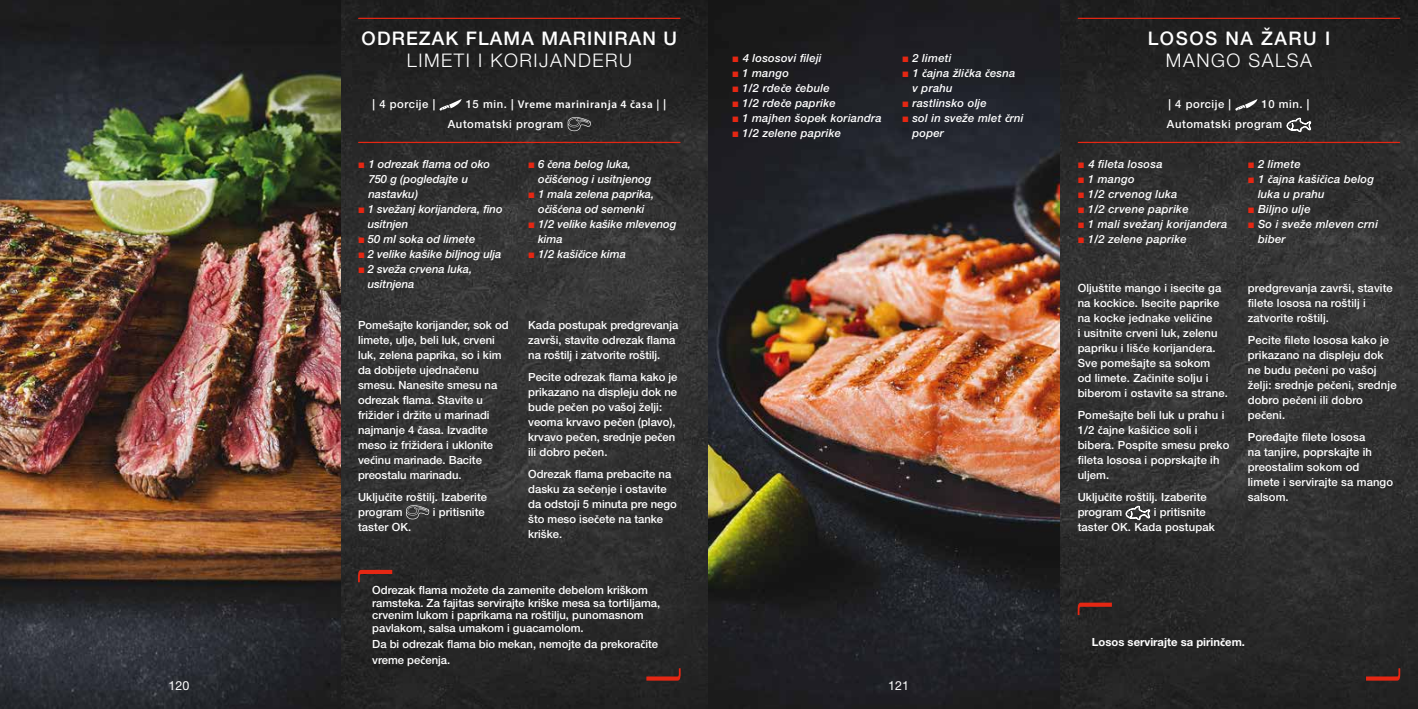
<style>
.page{position:relative;width:1418px;height:709px;background:#fff}
.page>*{position:absolute;margin:0;border:0;box-sizing:border-box;transform-origin:0 0}
.t1{font:300 18.75px "Helvetica Neue LT Std";letter-spacing:.08em;color:#fff}
.t2{font:500 18.75px "Helvetica Neue LT Std";letter-spacing:.06em;color:#fff}
.t3{font:500 18.75px "Helvetica Neue LT Std";letter-spacing:.08em;color:#fff}
.t4{font:12.5px "Helvetica Neue LT Std";color:#fff}
.t5{font:500 11.25px/15px "Helvetica Neue LT Std";color:#fff}
.t6{font:italic 500 11.25px/15px "Helvetica Neue LT Std";letter-spacing:.02em;color:#fff}
.t7{font:italic 500 11.25px/15px "Helvetica Neue LT Std";color:#fff}
.t8{font:500 11.25px/20px "Helvetica Neue LT Std";letter-spacing:.05em;color:#fff}
.t9{font:600 11.25px "Myriad Pro";letter-spacing:.05em;color:#fff}
.t10{font:700 11.25px "Helvetica Neue LT Std";color:#fff}
.s1{font-family:"Helvetica Neue LT Std";font-weight:500}
.s2{font-family:"Myriad Pro";font-weight:600}
.s3{font-family:"Myriad Pro"}
</style>
<div class="page">
<img style="left:340px;top:0;width:1077px;height:709px">
<img style="left:0;top:0;width:340px;height:709px">
<img style="left:709px;top:0;width:350px;height:709px">
<svg style="left:358px;top:570px;width:34px;height:12px"></svg>
<svg style="left:646px;top:668px;width:34px;height:12px"></svg>
<hr style="left:358px;top:142px;width:322px;height:1px;background:#e52713">
<hr style="left:358px;top:18px;width:322px;height:1px;background:#e52713">
<svg style="left:1077px;top:602px;width:34px;height:13px"></svg>
<svg style="left:1365px;top:668px;width:35px;height:12px"></svg>
<hr style="left:1078px;top:142px;width:321px;height:1px;background:#e52713">
<hr style="left:1078px;top:18px;width:321px;height:1px;background:#e52713">
<svg style="left:439px;top:99px;width:22px;height:12px"></svg>
<svg style="left:567px;top:117px;width:24px;height:14px"></svg>
<svg style="left:406px;top:505px;width:23px;height:14px"></svg>
<svg style="left:1235px;top:99px;width:22px;height:12px"></svg>
<svg style="left:1286px;top:117px;width:25px;height:17px"></svg>
<svg style="left:1125px;top:505px;width:25px;height:17px"></svg>
<svg style="left:1078px;top:162px;width:13px;height:6px"></svg>
<svg style="left:1078px;top:177px;width:5px;height:5px"></svg>
<svg style="left:1078px;top:192px;width:5px;height:5px"></svg>
<svg style="left:1078px;top:207px;width:5px;height:5px"></svg>
<svg style="left:1078px;top:222px;width:5px;height:5px"></svg>
<svg style="left:1078px;top:237px;width:5px;height:5px"></svg>
<svg style="left:1248px;top:162px;width:5px;height:5px"></svg>
<svg style="left:1248px;top:177px;width:5px;height:5px"></svg>
<svg style="left:1248px;top:207px;width:5px;height:5px"></svg>
<svg style="left:1248px;top:222px;width:5px;height:5px"></svg>
<svg style="left:732px;top:57px;width:14px;height:6px"></svg>
<svg style="left:732px;top:72px;width:6px;height:5px"></svg>
<svg style="left:732px;top:87px;width:6px;height:5px"></svg>
<svg style="left:732px;top:102px;width:6px;height:5px"></svg>
<svg style="left:732px;top:117px;width:6px;height:5px"></svg>
<svg style="left:732px;top:132px;width:6px;height:5px"></svg>
<svg style="left:902px;top:57px;width:6px;height:5px"></svg>
<svg style="left:902px;top:72px;width:6px;height:5px"></svg>
<svg style="left:902px;top:102px;width:6px;height:5px"></svg>
<svg style="left:902px;top:117px;width:6px;height:5px"></svg>
<svg style="left:359px;top:162px;width:13px;height:6px"></svg>
<svg style="left:359px;top:207px;width:5px;height:5px"></svg>
<svg style="left:359px;top:237px;width:5px;height:5px"></svg>
<svg style="left:359px;top:252px;width:5px;height:5px"></svg>
<svg style="left:359px;top:267px;width:5px;height:5px"></svg>
<svg style="left:529px;top:162px;width:5px;height:6px"></svg>
<svg style="left:529px;top:192px;width:5px;height:6px"></svg>
<svg style="left:529px;top:222px;width:5px;height:6px"></svg>
<svg style="left:529px;top:252px;width:5px;height:6px"></svg>
<h1 class="t2" style="left:361px;top:27px;width:317px">ODREZAK FLAMA MARINIRAN U</h1>
<h1 class="t1" style="left:407px;top:48px;width:227px">LIMETI I KORIJANDERU</h1>
<p class="t8" style="left:372px;top:94px;width:64px">| 4 porcije |</p>
<p class="t9" style="left:466px;top:97px;width:202px"><span class="s1">15 min. |</span> Vreme mariniranja 4 časa | <span class="s1">|</span></p>
<p class="t8" style="left:448px;top:114px;width:117px">Automatski program</p>
<p class="t7" style="left:368px;top:156px;width:136px">1 odrezak flama od oko<br>750 g (pogledajte u nastavku)<br>1 svežanj korijandera, fino usitnjen<br>50 ml soka od limete<br>2 velike kašike biljnog ulja<br>2 sveža crvena luka, usitnjena</p>
<p class="t7" style="left:538px;top:156px;width:140px">6 <span class="s2">č</span>ena belog luka, o<span class="s2">č</span>iš<span class="s2">ć</span>enog i usitnjenog<br>1 mala zelena paprika, o<span class="s2">č</span>iš<span class="s2">ć</span>ena od semenki<br>1/2 velike kašike mlevenog kima<br>1/2 kaši<span class="s2">č</span>ice kima</p>
<p class="t5" style="left:358px;top:317px;width:152px">Pomešajte korijander, sok od limete, ulje, beli luk, crveni luk, zelena paprika, so i kim da dobijete ujedna<span class="s2">č</span>enu smesu. Nanesite smesu na odrezak flama. Stavite u frižider i držite u marinadi najmanje 4 <span class="s2">č</span>asa. Izvadite meso iz frižidera i uklonite ve<span class="s2">ć</span>inu marinade. Bacite preostalu marinadu.</p>
<p class="t5" style="left:358px;top:489px;width:131px">Uklju<span class="s2">č</span>ite roštilj. Izaberite program</p>
<p class="t5" style="left:433px;top:504px;width:54px">i pritisnite</p>
<p class="t5" style="left:358px;top:519px;width:55px">taster OK.</p>
<p class="t5" style="left:528px;top:317px;width:152px">Kada postupak predgrevanja završi, stavite odrezak flama na roštilj i zatvorite roštilj.</p>
<p class="t5" style="left:528px;top:369px;width:151px">Pecite odrezak flama kako je prikazano na displeju dok ne bude pe<span class="s2">č</span>en po vašoj želji: veoma krvavo pe<span class="s2">č</span>en (plavo), krvavo pe<span class="s2">č</span>en, srednje pe<span class="s2">č</span>en ili dobro pe<span class="s2">č</span>en.</p>
<p class="t5" style="left:528px;top:466px;width:150px">Odrezak flama prebacite na dasku za se<span class="s2">č</span>enje i ostavite da odstoji 5 minuta pre nego što meso ise<span class="s2">č</span>ete na tanke kriške.</p>
<p class="t5" style="left:372px;top:584px;width:289px;line-height:12.5px">Odrezak flama možete da zamenite debelom kriškom ramsteka. Za fajitas servirajte kriške mesa sa tortiljama, crvenim lukom i paprikama na roštilju, punomasnom pavlakom, salsa umakom i guacamolom.</p>
<p class="t5" style="left:372px;top:636px;width:287px;line-height:16px">Da bi odrezak flama bio mekan, nemojte da prekora<span class="s2">č</span>ite vreme pe<span class="s2">č</span>enja.</p>
<p class="t6" style="left:742px;top:51px;width:141px">4 lososovi fileji<br>1 mango<br>1/2 rde<span class="s2">č</span>e <span class="s2">č</span>ebule<br>1/2 rde<span class="s2">č</span>e paprike<br>1 majhen šopek koriandra<br>1/2 zelene paprike</p>
<p class="t6" style="left:912px;top:51px;width:113px">2 limeti<br>1 <span class="s2">č</span>ajna žli<span class="s2">č</span>ka <span class="s2">č</span>esna v prahu<br>rastlinsko olje<br>sol in sveže mlet <span class="s2">č</span>rni poper</p>
<p class="t4" style="left:169px;top:677px;width:22px">120</p>
<p class="t4" style="left:888px;top:677px;width:22px">121</p>
<h1 class="t3" style="left:1147px;top:27px;width:184px">LOSOS NA ŽARU I</h1>
<h1 class="t1" style="left:1165px;top:48px;width:147px">MANGO SALSA</h1>
<p class="t8" style="left:1168px;top:94px;width:64px">| 4 porcije |</p>
<p class="t8" style="left:1166px;top:94px;width:144px;text-indent:95px">10 min. |<br>Automatski program</p>
<p class="t6" style="left:1087px;top:156px;width:141px">4 fileta lososa<br>1 mango<br>1/2 crvenog luka<br>1/2 crvene paprike<br>1 mali svežanj korijandera<br>1/2 zelene paprike</p>
<p class="t6" style="left:1257px;top:156px;width:121px">2 limete<br>1 <span class="s2">č</span>ajna kaši<span class="s2">č</span>ica belog luka u prahu<br>Biljno ulje<br>So i sveže mleven crni biber</p>
<p class="t5" style="left:1077px;top:280px;width:152px">Oljuštite mango i isecite ga na kockice. Isecite paprike na kocke jednake veli<span class="s2">č</span>ine<br>i usitnite crveni luk, zelenu papriku i liš<span class="s2">ć</span>e korijandera.<br>Sve pomešajte sa sokom<br>od limete. Za<span class="s2">č</span>inite solju i biberom i ostavite sa strane.</p>
<p class="t5" style="left:1077px;top:407px;width:153px">Pomešajte beli luk u prahu i<br>1/2 <span class="s2">č</span>ajne kaši<span class="s2">č</span>ice soli i bibera. Pospite smesu preko fileta lososa i poprskajte ih uljem.</p>
<p class="t5" style="left:1077px;top:489px;width:131px">Uklju<span class="s2">či</span>te roštilj. Izaberite program</p>
<p class="t5" style="left:1077px;top:504px;width:139px;text-indent:76px">i pritisnite taster OK. Kada postupak</p>
<p class="t5" style="left:1247px;top:280px;width:147px">predgrevanja završi, stavite filete lososa na roštilj i zatvorite roštilj.</p>
<p class="t5" style="left:1247px;top:332px;width:150px">Pecite filete lososa kako je prikazano na displeju dok ne budu pe<span class="s2">č</span>eni po vašoj želji: srednje pe<span class="s2">č</span>eni, srednje dobro pe<span class="s2">č</span>eni ili dobro pe<span class="s2">č</span>eni.</p>
<p class="t5" style="left:1247px;top:429px;width:147px">Pore<span class="s2">đ</span>ajte filete lososa<br>na tanjire, poprskajte ih preostalim sokom od limete i servirajte sa mango salsom.</p>
<p class="t10" style="left:1091px;top:635px;width:154px">Losos servirajte sa pirin<span class="s3">č</span>em.</p>
</div>
